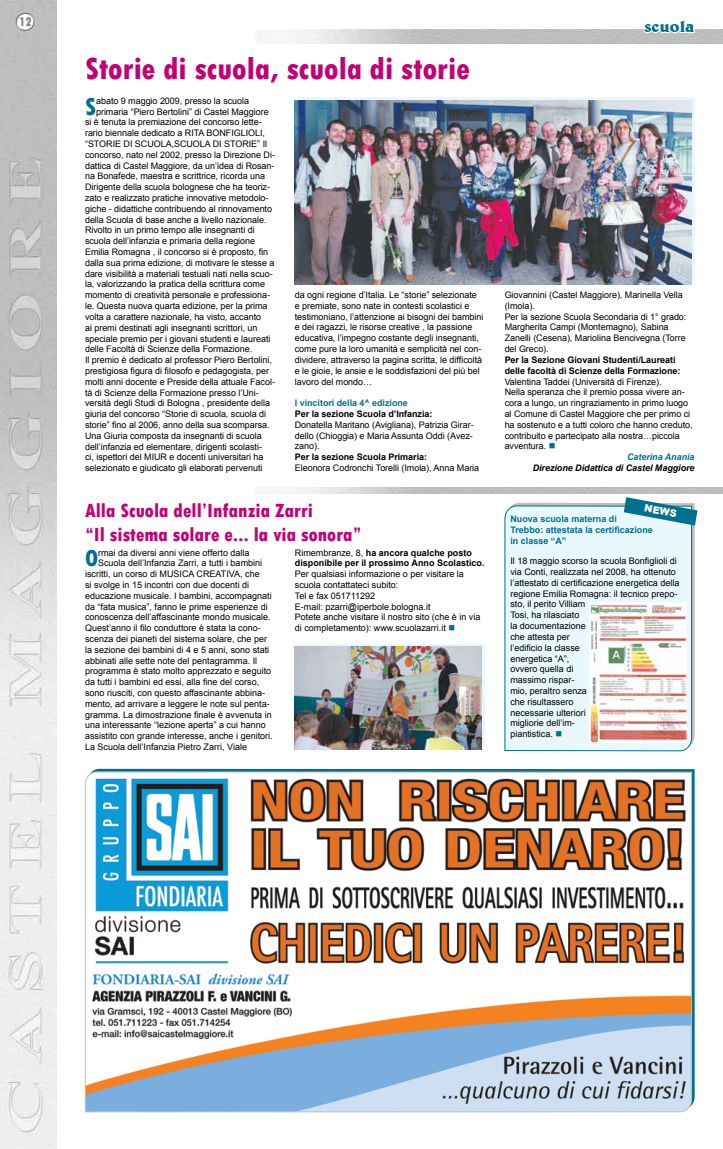
<style>
.page{position:relative;width:723px;height:1149px;background:#fff}
.page>*{position:absolute;margin:0;border:0;box-sizing:border-box;transform-origin:0 0}
.t1{font:800 condensed 32px "Tw Cen";color:#c40075}
.t2{font:800 condensed 25.6px "Tw Cen";color:#00708f}
.t3{font:800 condensed 24.1px "Tw Cen";color:#00708f}
.t4{font:800 condensed 20px/24px "Tw Cen";color:#c40075}
.t5{font:700 16px "Belwe BT";color:#00708f}
.t6{font:800 condensed 13px "Tw Cen";color:#808285}
.t7{font:900 10px "Arial";color:#fff}
.t8{font:9px/10.8px "Arial";letter-spacing:-.005em;color:#000}
.t9{font:700 9px/10.8px "Arial";letter-spacing:-.005em;color:#000}
.t10{font:700 9px/10.8px "Arial";color:#00708f}
.t11{font:italic 700 9px "Arial";letter-spacing:-.005em;color:#000}
.t12{font:italic 700 9px "Arial";letter-spacing:-.005em;color:#00708f}
.s1{font-weight:400}
.s2{color:#00708f}
</style>
<div class="page">
<img style="left:0;top:0;width:57px;height:1148px">
<img style="left:255px;top:30px;width:468px;height:14px">
<svg style="left:642px;top:29px;width:54px;height:6px"></svg>
<div style="left:298px;top:97px;width:396px;height:184px;background:#e9f7fe"></div>
<img style="left:295px;top:100px;width:397px;height:184px">
<svg style="left:85px;top:771px;width:607px;height:340px"></svg>
<div style="left:298px;top:643px;width:187px;height:103px;background:#e9f7fe"></div>
<img style="left:295px;top:646px;width:187px;height:103px">
<div style="left:504px;top:505px;width:188px;height:245px;background:#e9f7fe"></div>
<svg style="left:624px;top:497px;width:73px;height:28px"></svg>
<img style="left:590px;top:602px;width:96px;height:140px">
<h3 class="t6" style="left:19px;top:14px;width:14px">12</h3>
<h1 class="t1" style="left:85px;top:49px;width:386px">Storie di scuola, scuola di storie</h1>
<h2 class="t2" style="left:85px;top:91px;width:13px">S</h2>
<p class="t8" style="left:96px;top:95px;width:154px">abato 9 maggio 2009, presso la scuola</p>
<p class="t8" style="left:96px;top:106px;width:174px">primaria “Piero Bertolini” di Castel Maggiore</p>
<p class="t8" style="left:85px;top:117px;width:178px">si è tenuta la premiazione del concorso lette-</p>
<p class="t8" style="left:85px;top:128px;width:182px">rario biennale dedicato a RITA BONFIGLIOLI,</p>
<p class="t8" style="left:85px;top:138px;width:184px">“STORIE DI SCUOLA,SCUOLA DI STORIE” Il</p>
<p class="t8" style="left:85px;top:149px;width:191px">concorso, nato nel 2002, presso la Direzione Di-</p>
<p class="t8" style="left:85px;top:160px;width:191px">dattica di Castel Maggiore, da un’idea di Rosan-</p>
<p class="t8" style="left:85px;top:171px;width:182px">na Bonafede, maestra e scrittrice, ricorda una</p>
<p class="t8" style="left:85px;top:182px;width:187px">Dirigente della scuola bolognese che ha teoriz-</p>
<p class="t8" style="left:85px;top:192px;width:185px">zato e realizzato pratiche innovative metodolo-</p>
<p class="t8" style="left:85px;top:203px;width:189px">giche - didattiche contribuendo al rinnovamento</p>
<p class="t8" style="left:85px;top:214px;width:183px">della Scuola di base anche a livello nazionale.</p>
<p class="t8" style="left:85px;top:225px;width:171px">Rivolto in un primo tempo alle insegnanti di</p>
<p class="t8" style="left:85px;top:236px;width:172px">scuola dell’infanzia e primaria della regione</p>
<p class="t8" style="left:85px;top:246px;width:185px">Emilia Romagna , il concorso si è proposto, fin</p>
<p class="t8" style="left:85px;top:257px;width:191px">dalla sua prima edizione, di motivare le stesse a</p>
<p class="t8" style="left:85px;top:268px;width:189px">dare visibilità a materiali testuali nati nella scuo-</p>
<p class="t8" style="left:85px;top:279px;width:181px">la, valorizzando la pratica della scrittura come</p>
<p class="t8" style="left:85px;top:290px;width:187px">momento di creatività personale e professiona-</p>
<p class="t8" style="left:85px;top:300px;width:184px">le. Questa nuova quarta edizione, per la prima</p>
<p class="t8" style="left:85px;top:311px;width:178px">volta a carattere nazionale, ha visto, accanto</p>
<p class="t8" style="left:85px;top:322px;width:174px">ai premi destinati agli insegnanti scrittori, un</p>
<p class="t8" style="left:85px;top:333px;width:187px">speciale premio per i giovani studenti e laureati</p>
<p class="t8" style="left:85px;top:344px;width:169px">delle Facoltà di Scienze della Formazione.</p>
<p class="t8" style="left:85px;top:354px;width:188px">Il premio è dedicato al professor Piero Bertolini,</p>
<p class="t8" style="left:85px;top:365px;width:186px">prestigiosa figura di filosofo e pedagogista, per</p>
<p class="t8" style="left:85px;top:376px;width:191px">molti anni docente e Preside della attuale Facol-</p>
<p class="t8" style="left:85px;top:387px;width:175px">tà di Scienze della Formazione presso l’Uni-</p>
<p class="t8" style="left:85px;top:398px;width:186px">versità degli Studi di Bologna , presidente della</p>
<p class="t8" style="left:85px;top:408px;width:182px">giuria del concorso “Storie di scuola, scuola di</p>
<p class="t8" style="left:85px;top:419px;width:186px">storie” fino al 2006, anno della sua scomparsa.</p>
<p class="t8" style="left:85px;top:430px;width:178px">Una Giuria composta da insegnanti di scuola</p>
<p class="t8" style="left:85px;top:441px;width:178px">dell’infanzia ed elementare, dirigenti scolasti-</p>
<p class="t8" style="left:85px;top:452px;width:180px">ci, ispettori del MIUR e docenti universitari ha</p>
<p class="t8" style="left:85px;top:462px;width:179px">selezionato e giudicato gli elaborati pervenuti</p>
<p class="t8" style="left:295px;top:289px;width:190px">da ogni regione d’Italia. Le “storie” selezionate e premiate, sono nate in contesti scolastici e testimoniano, l’attenzione ai bisogni dei bambini e dei ragazzi, le risorse creative , la passione educativa, l’impegno costante degli insegnanti, come pure la loro umanità e semplicità nel con&shy;dividere, attraverso la pagina scritta, le difficoltà e le gioie, le ansie e le soddisfazioni del più bel lavoro del mondo…</p>
<p class="t10" style="left:295px;top:398px;width:115px">I vincitori della 4^ edizione</p>
<p class="t9" style="left:295px;top:408px;width:139px">Per la sezione Scuola d’Infanzia:</p>
<p class="t8" style="left:295px;top:419px;width:180px;text-align:justify">Donatella Maritano (Avigliana), Patrizia Girar&shy;dello (Chioggia) e Maria Assunta Oddi (Avez&shy;zano).</p>
<p class="t9" style="left:295px;top:452px;width:134px">Per la sezione Scuola Primaria:</p>
<p class="t8" style="left:295px;top:462px;width:186px">Eleonora Codronchi Torelli (Imola), Anna Maria</p>
<h3 class="t4" style="left:85px;top:498px;width:278px">Alla Scuola dell’Infanzia Zarri<br>“Il sistema solare e... la via sonora”</h3>
<h3 class="t3" style="left:85px;top:544px;width:15px">O</h3>
<p class="t8" style="left:98px;top:547px;width:153px">rmai da diversi anni viene offerto dalla</p>
<p class="t8" style="left:98px;top:557px;width:166px">Scuola dell’Infanzia Zarri, a tutti i bambini</p>
<p class="t8" style="left:85px;top:568px;width:176px">iscritti, un corso di MUSICA CREATIVA, che</p>
<p class="t8" style="left:85px;top:579px;width:166px">si svolge in 15 incontri con due docenti di</p>
<p class="t8" style="left:85px;top:590px;width:188px">educazione musicale. I bambini, accompagnati</p>
<p class="t8" style="left:85px;top:601px;width:184px">da “fata musica”, fanno le prime esperienze di</p>
<p class="t8" style="left:85px;top:611px;width:187px">conoscenza dell’affascinante mondo musicale.</p>
<p class="t8" style="left:85px;top:622px;width:177px">Quest’anno il filo conduttore è stata la cono-</p>
<p class="t8" style="left:85px;top:633px;width:184px">scenza dei pianeti del sistema solare, che per</p>
<p class="t8" style="left:85px;top:644px;width:186px">la sezione dei bambini di 4 e 5 anni, sono stati</p>
<p class="t8" style="left:85px;top:655px;width:174px">abbinati alle sette note del pentagramma. Il</p>
<p class="t8" style="left:85px;top:665px;width:188px">programma è stato molto apprezzato e seguito</p>
<p class="t8" style="left:85px;top:676px;width:176px">da tutti i bambini ed essi, alla fine del corso,</p>
<p class="t8" style="left:85px;top:687px;width:181px">sono riusciti, con questo affascinante abbina-</p>
<p class="t8" style="left:85px;top:698px;width:186px">mento, ad arrivare a leggere le note sul penta-</p>
<p class="t8" style="left:85px;top:709px;width:188px">gramma. La dimostrazione finale è avvenuta in</p>
<p class="t8" style="left:85px;top:719px;width:182px">una interessante “lezione aperta” a cui hanno</p>
<p class="t8" style="left:85px;top:730px;width:189px">assistito con grande interesse, anche i genitori.</p>
<p class="t8" style="left:85px;top:741px;width:163px">La Scuola dell’Infanzia Pietro Zarri, Viale</p>
<p class="t9" style="left:295px;top:547px;width:191px"><span class="s1">Rimembranze, 8,</span> ha ancora qualche posto disponibile per il prossimo Anno Scolastico.</p>
<p class="t8" style="left:295px;top:568px;width:187px">Per qualsiasi informazione o per visitare la scuola contattateci subito:<br>Tel e fax 051711292<br>E-mail: pzarri@iperbole.bologna.it<br>Potete anche visitare il nostro sito (che è in via di completamento): www.scuolazarri.it <span class="s2">■</span></p>
<h3 class="t5" style="left:644px;top:16px;width:52px">scuola</h3>
<p class="t8" style="left:505px;top:289px;width:183px">Giovannini (Castel Maggiore), Marinella Vella (Imola).<br>Per la sezione Scuola Secondaria di 1° grado:<br>Margherita Campi (Montemagno), Sabina Zanelli (Cesena), Mariolina Bencivegna (Torre del Greco).</p>
<p class="t9" style="left:505px;top:354px;width:177px">Per la Sezione Giovani Studenti/Laureati delle facoltà di Scienze della Formazione:</p>
<p class="t8" style="left:505px;top:376px;width:158px">Valentina Taddei (Università di Firenze).</p>
<p class="t8" style="left:505px;top:387px;width:182px">Nella speranza che il premio possa vivere an-</p>
<p class="t8" style="left:505px;top:397px;width:185px">cora a lungo, un ringraziamento in primo luogo</p>
<p class="t8" style="left:505px;top:408px;width:187px">al Comune di Castel Maggiore che per primo ci</p>
<p class="t8" style="left:505px;top:419px;width:190px">ha sostenuto e a tutti coloro che hanno creduto,</p>
<p class="t8" style="left:505px;top:430px;width:177px">contribuito e partecipato alla nostra…piccola</p>
<p class="t8" style="left:505px;top:441px;width:52px">avventura. <span class="s2">■</span></p>
<p class="t12" style="left:627px;top:451px;width:69px">Caterina Anania</p>
<p class="t11" style="left:533px;top:462px;width:163px">Direzione Didattica di Castel Maggiore</p>
<p class="t7" style="left:646px;top:500px;width:34px;rotate:10deg">NE WS</p>
<p class="t10" style="left:510px;top:513px;width:144px">Nuova scuola materna di<br>Trebbo: attestata la certificazione in classe “A”</p>
<p class="t8" style="left:510px;top:555px;width:171px">Il 18 maggio scorso la scuola Bonfiglioli di via Conti, realizzata nel 2008, ha ottenuto l’attestato di certificazione energetica della regione Emilia Romagna: il tecnico prepo&shy;sto, il perito Villiam<br>Tosi, ha rilasciato<br>la documentazione<br>che attesta per<br>l’edificio la classe<br>energetica “A”,<br>ovvero quella di<br>massimo rispar-<br>mio, peraltro senza<br>che risultassero<br>necessarie ulteriori<br>migliorie dell’im-<br>piantistica. <span class="s2">■</span></p>
</div>
